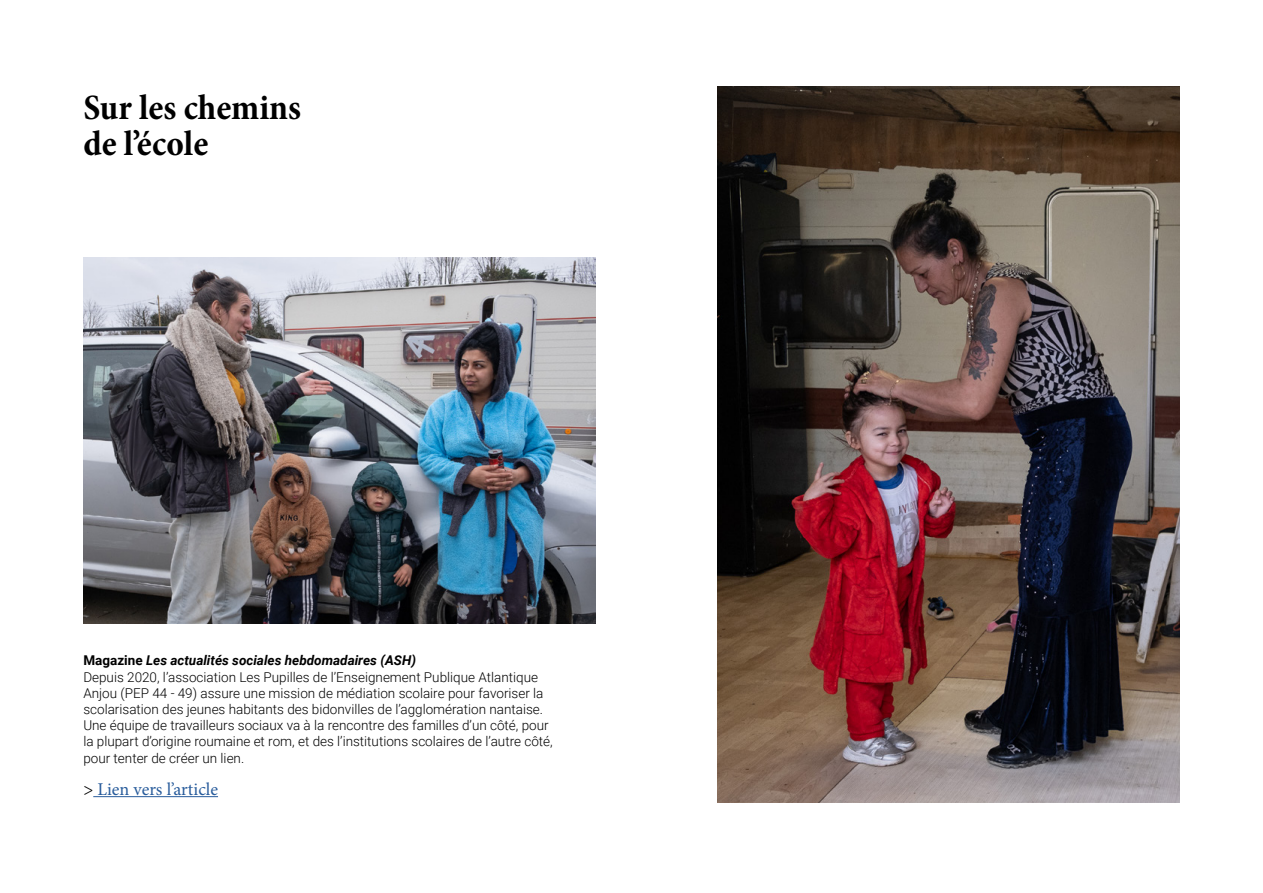
<style>
.page{position:relative;width:1263px;height:893px;background:#fff}
.page>*{position:absolute;margin:0;border:0;box-sizing:border-box;transform-origin:0 0}
.t1{font:700 condensed 36px/36px "Minion Pro";color:#000}
.t2{font:18px "Minion Pro";color:#275b9b}
.t3{font:300 13.5px/16.2px "Roboto";color:#000}
.s1{font-weight:700}
.s2{font-weight:700;font-style:italic}
.s3{color:#000}
</style>
<div class="page">
<img style="left:83px;top:257px;width:513px;height:367px">
<hr style="left:93px;top:796px;width:125px;height:1px;background:#275b9b">
<img style="left:718px;top:87px;width:461px;height:715px">
<h1 class="t1" style="left:83px;top:89px;width:219px">Sur les chemins de l’école</h1>
<p class="t3" style="left:83px;top:652px;width:471px"><span class="s1">Magazine</span> <span class="s2">Les actualités sociales hebdomadaires (ASH)<br></span>Depuis 2020, l’association Les Pupilles de l’Enseignement Publique Atlantique Anjou (PEP 44 - 49) assure une mission de médiation scolaire pour favoriser la scolarisation des jeunes habitants des bidonvilles de l’agglomération nantaise.<br>Une équipe de travailleurs sociaux va à la rencontre des familles d’un côté, pour la plupart d’origine roumaine et rom, et des l’institutions scolaires de l’autre côté, pour tenter de créer un lien.</p>
<h2 class="t2" style="left:83px;top:777px;width:136px"><span class="s3">&gt;</span> Lien vers l’article</h2>
</div>
